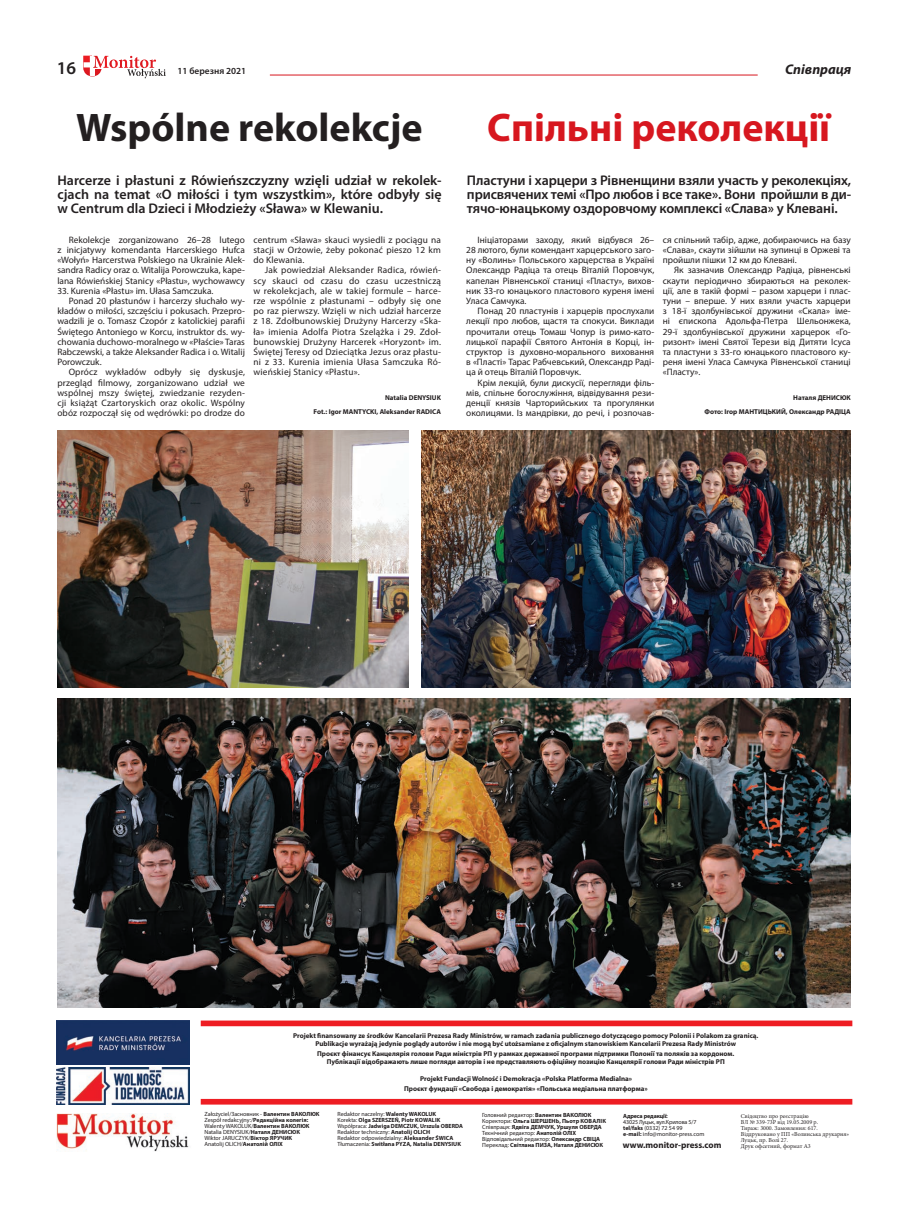
<style>
.page{position:relative;width:908px;height:1211px;background:#fff}
.page>*{position:absolute;margin:0;border:0;box-sizing:border-box;transform-origin:0 0}
.t1{font:700 40px "Myriad Pro";color:#231f20}
.t2{font:700 40px "Myriad Pro";color:#d7171f}
.t3{font:600 18px "Myriad Pro";color:#231f20}
.t4{font:600 14px/14px "Myriad Pro";letter-spacing:-.005em;color:#231f20;text-align:justify}
.t5{font:italic 700 14px "Myriad Pro";color:#231f20}
.t6{font:9.3px/10.2px "Myriad Pro";color:#231f20;text-align:justify}
.t7{font:600 9.3px "Myriad Pro";color:#231f20}
.t8{font:700 9px "Myriad Pro";color:#231f20}
.t9{font:700 7px/8px "Myriad Pro";color:#231f20;text-align:center}
.t10{font:700 6px/6px "Myriad Pro";color:#231f20}
.t11{font:6px/6px "Myriad Pro";color:#231f20}
.t12{font:6px/6px "Minion Pro";color:#231f20}
.t13{font:700 6px "Myriad Pro";letter-spacing:-.02em;color:#231f20}
.s1{font-weight:700}
.s2{font-weight:400}
</style>
<div class="page">
<img style="left:56px;top:1113px;width:133px;height:38px">
<img style="left:56px;top:1067px;width:134px;height:37px">
<img style="left:56px;top:1020px;width:133px;height:44px">
<div style="left:201px;top:1098px;width:651px;height:6px;background:#ee1d23"></div>
<div style="left:201px;top:1020px;width:651px;height:6px;background:#ee1d23"></div>
<svg style="left:83px;top:56px;width:83px;height:22px"></svg>
<hr style="left:270px;top:74px;width:487px;height:1px;background:#d7171f">
<img style="left:57px;top:698px;width:793px;height:309px">
<img style="left:58px;top:430px;width:350px;height:257px">
<img style="left:421px;top:430px;width:429px;height:257px">
<h2 class="t3" style="left:57px;top:57px;width:21px">16</h2>
<p class="t7" style="left:177px;top:65px;width:70px">11 березня 2021</p>
<h3 class="t5" style="left:784px;top:60px;width:68px">Співпраця</h3>
<h1 class="t1" style="left:76px;top:102px;width:348px">Wspólne rekolekcje</h1>
<h1 class="t2" style="left:487px;top:102px;width:344px">Спільні реколекції</h1>
<h3 class="t4" style="left:58px;top:172px;width:385px">Harcerze i płastuni z Rówieńszczyzny wzięli udział w rekolek&shy;cjach na temat «O miłości i tym wszystkim», które odbyły się w Centrum dla Dzieci i Młodzieży «Sława» w Klewaniu.</h3>
<p class="t6" style="left:466px;top:234px;width:189px;text-indent:11px">Ініціаторами заходу, який відбувся 26– 28 лютого, були комендант харцерського заго&shy;ну «Волинь» Польського харцерства в Україні Олександр Радіца та отець Віталій Поровчук, капелан Рівненської станиці «Пласту», вихов&shy;ник 33-го юнацького пластового куреня імені Уласа Самчука.</p>
<p class="t6" style="left:466px;top:306px;width:189px;text-indent:11px">Понад 20 пластунів і харцерів прослухали лекції про любов, щастя та спокуси. Виклади прочитали отець Томаш Чопур із римо-като&shy;лицької парафії Святого Антонія в Корці, ін&shy;структор із духовно-морального виховання в «Пласті» Тарас Рабчевський, Олександр Раді&shy;ца й отець Віталій Поровчук.</p>
<p class="t6" style="left:466px;top:377px;width:189px;text-indent:11px">Крім лекцій, були дискусії, перегляди філь&shy;мів, спільне богослужіння, відвідування рези&shy;денції князів Чарторийських та прогулянки околицями. Із мандрівки, до речі, і розпочав-</p>
<h3 class="t4" style="left:466px;top:172px;width:385px">Пластуни і харцери з Рівненщини взяли участь у реколекціях, присвячених темі «Про любов і все таке». Вони пройшли в ди&shy;тячо-юнацькому оздоровчому комплексі «Слава» у Клевані.</h3>
<p class="t6" style="left:662px;top:234px;width:189px">ся спільний табір, адже, добираючись на базу «Слава», скаути зійшли на зупинці в Оржеві та пройшли пішки 12 км до Клевані.</p>
<p class="t6" style="left:662px;top:265px;width:189px;text-indent:11px">Як зазначив Олександр Радіца, рівненські скаути періодично збираються на реколек&shy;ції, але в такій формі – разом харцери і плас&shy;туни – вперше. У них взяли участь харцери з 18-ї здолбунівської дружини «Скала» іме&shy;ні єпископа Адольфа-Петра Шельонжека, 29-ї здолбунівської дружини харцерок «Го&shy;ризонт» імені Святої Терези від Дитяти Ісуса та пластуни з 33-го юнацького пластового ку&shy;реня імені Уласа Самчука Рівненської станиці «Пласту».</p>
<p class="t9" style="left:704px;top:390px;width:148px;line-height:14px;text-align:right">Наталя ДЕНИСЮК<br>Фото: Ігор МАНТИЦЬКИЙ, Олександр РАДІЦА</p>
<p class="t6" style="left:57px;top:234px;width:189px;text-indent:11px">Rekolekcje zorganizowano 26–28 lutego z inicjatywy komendanta Harcerskiego Hufca «Wołyń» Harcerstwa Polskiego na Ukrainie Alek&shy;sandra Radicy oraz o. Witalija Porowczuka, kape&shy;lana Rówieńskiej Stanicy «Płastu», wychowawcy</p>
<p class="t6" style="left:57px;top:285px;width:158px">33. Kurenia «Płastu» im. Ułasa Samczuka.</p>
<p class="t6" style="left:69px;top:295px;width:178px">Ponad 20 płastunów i harcerzy słuchało wy-</p>
<p class="t6" style="left:57px;top:306px;width:189px">kładów o miłości, szczęściu i pokusach. Przepro-</p>
<p class="t6" style="left:57px;top:316px;width:189px">wadzili je o. Tomasz Czopór z katolickiej parafii</p>
<p class="t6" style="left:57px;top:326px;width:189px">Świętego Antoniego w Korcu, instruktor ds. wy-</p>
<p class="t6" style="left:57px;top:336px;width:189px">chowania duchowo-moralnego w «Płaście» Taras</p>
<p class="t6" style="left:57px;top:346px;width:189px">Rabczewski, a także Aleksander Radica i o. Witalij</p>
<p class="t6" style="left:57px;top:357px;width:46px">Porowczuk.</p>
<p class="t6" style="left:69px;top:367px;width:178px">Oprócz wykładów odbyły się dyskusje,</p>
<p class="t6" style="left:57px;top:377px;width:189px">przegląd filmowy, zorganizowano udział we</p>
<p class="t6" style="left:57px;top:387px;width:189px">wspólnej mszy świętej, zwiedzanie rezyden-</p>
<p class="t6" style="left:57px;top:397px;width:189px">cji książąt Czartoryskich oraz okolic. Wspólny</p>
<p class="t6" style="left:57px;top:408px;width:189px">obóz rozpoczął się od wędrówki: po drodze do</p>
<p class="t6" style="left:253px;top:234px;width:189px">centrum «Sława» skauci wysiedli z pociągu na stacji w Orżowie, żeby pokonać pieszo 12 km do Klewania.</p>
<p class="t6" style="left:253px;top:265px;width:189px;text-indent:11px">Jak powiedział Aleksander Radica, rówień&shy;scy skauci od czasu do czasu uczestniczą w rekolekcjach, ale w takiej formule – harce&shy;rze wspólnie z płastunami – odbyły się one po raz pierwszy. Wzięli w nich udział harcerze z 18. Zdołbunowskiej Drużyny Harcerzy «Ska&shy;ła» imienia Adolfa Piotra Szelążka i 29. Zdoł&shy;bunowskiej Drużyny Harcerek «Horyzont» im.<br>Świętej Teresy od Dzieciątka Jezus oraz płastu&shy;ni z 33. Kurenia imienia Ułasa Samczuka Ró&shy;wieńskiej Stanicy «Płastu».</p>
<p class="t9" style="left:313px;top:390px;width:129px;line-height:14px;text-align:right">Natalia DENYSIUK<br>Fot.: Igor MANTYCKI, Aleksander RADICA</p>
<p class="t9" style="left:293px;top:1031px;width:466px">Projekt finansowany ze środków Kancelarii Prezesa Rady Ministrów, w ramach zadania publicznego dotyczącego pomocy Polonii i Polakom za granicą.<br>Publikacje wyrażają jedynie poglądy autorów i nie mogą być utożsamiane z oficjalnym stanowiskiem Kancelarii Prezesa Rady Ministrów</p>
<p class="t9" style="left:317px;top:1049px;width:418px">Проєкт фінансує Канцелярія голови Ради міністрів РП у рамках державної програми підтримки Полонії та поляків за кордоном.<br>Публікації відображають лише погляди авторів і не представляють офіційну позицію Канцелярії голови Ради міністрів РП</p>
<p class="t9" style="left:404px;top:1073px;width:245px;line-height:10px">Projekt Fundacji Wolność i Demokracja «Polska Platforma Medialna»<br>Проєкт фундації «Свобода і демократія» «Польська медіальна платформа»</p>
<p class="t11" style="left:204px;top:1111px;width:116px">Założyciel/Засновник - <span class="s1">Валентин ВАКОЛЮК </span>Zespół redakcyjny:/<span class="s1">Редакційна колегія:<br></span>Walenty WAKOLUK/<span class="s1">Валентин ВАКОЛЮК </span>Natalia DENYSIUK/<span class="s1">Наталя ДЕНИСЮК<br></span>Wiktor JARUCZYK/<span class="s1">Віктор ЯРУЧИК<br></span>Anatolij OLICH/<span class="s1">Анатолій ОЛІХ</span></p>
<p class="t10" style="left:482px;top:1111px;width:125px"><span class="s2">Головний редактор:</span> Валентин ВАКОЛЮК <span class="s2">Коректори:</span> Ольга ШЕРШЕНЬ, Пьотр КОВАЛІК <span class="s2">Співпраця:</span> Ядвіга ДЕМЧУК, Уршуля ОБЕРДА <span class="s2">Технічний редактор:</span> Анатолій ОЛІХ <span class="s2">Відповідальний редактор:</span> Олександр СВІЦА <span class="s2">Переклад:</span> Світлана ПИЗА, Наталя ДЕНИСЮК</p>
<p class="t13" style="left:623px;top:1112px;width:46px">Адреса редакції:</p>
<p class="t10" style="left:337px;top:1110px;width:127px"><span class="s2">Redaktor naczelny:</span> Walenty WAKOLUK<br><span class="s2">Korekta:</span> Olga SZERSZEŃ, Piotr KOWALIK <span class="s2">Współpraca:</span> Jadwiga DEMCZUK, Urszula OBERDA <span class="s2">Redaktor techniczny:</span> Anatolij OLICH<br><span class="s2">Redaktor odpowiedzialny:</span> Aleksander ŚWICA <span class="s2">Tłumaczenia:</span> Switłana PYZA, Natalia DENYSIUK</p>
<p class="t11" style="left:623px;top:1119px;width:83px">43025 Луцьк, вул.Крилова 5/7 <span class="s1">tel/faks</span> (0332) 72 54 99<br><span class="s1">e-mail:</span> info@monitor-press.com</p>
<p class="t12" style="left:740px;top:1113px;width:110px">Свідоцтво про реєстрацію<br>ВЛ № 339-73P від 19.05.2009 р.<br>Тираж: 3000. Замовлення: 617.<br>Віддруковано у ПП «Волинська друкарня»<br>Луцьк, пр. Волі 27.<br>Друк офсетний, формат A3</p>
<p class="t8" style="left:622px;top:1138px;width:100px">www.monitor-press.com</p>
</div>
